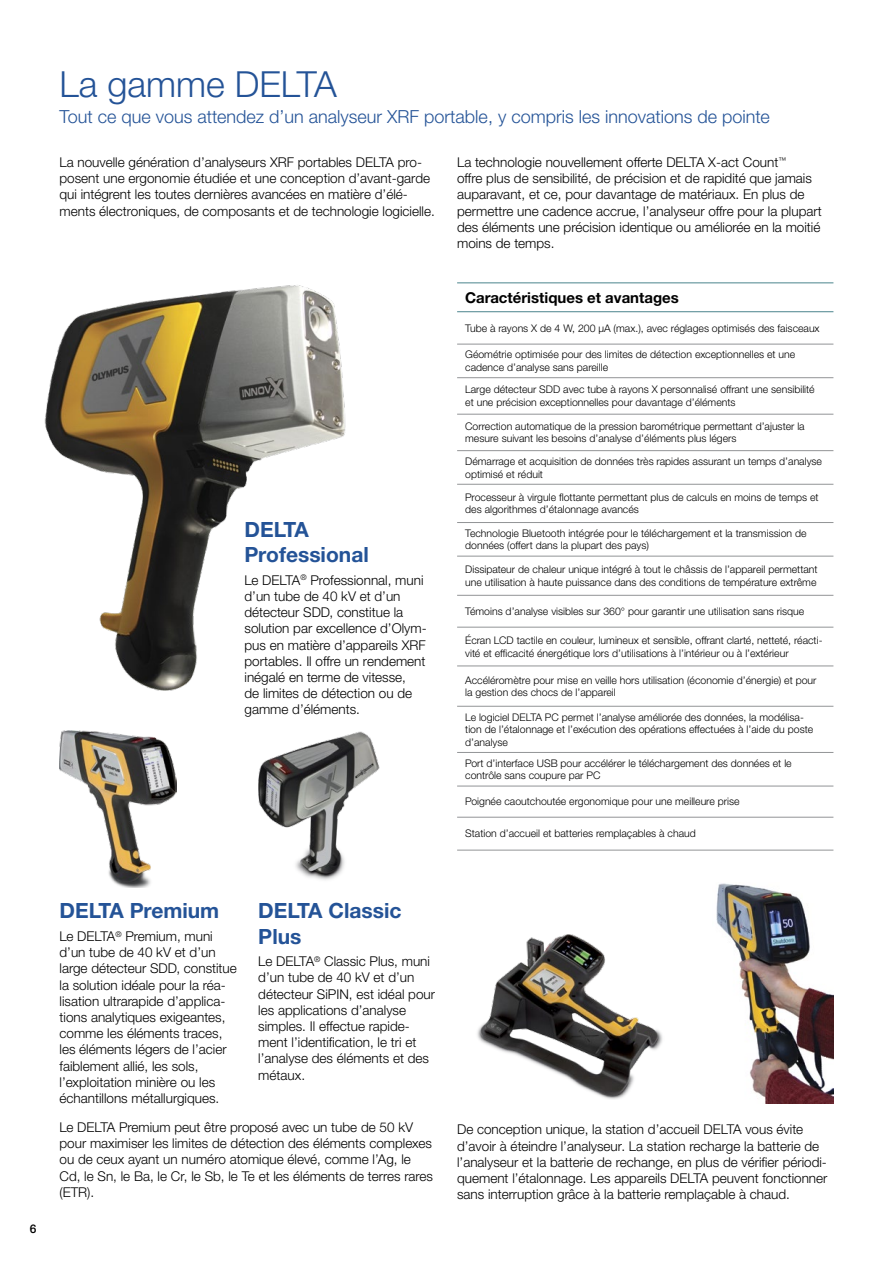
<style>
.page{position:relative;width:893px;height:1263px;background:#fff}
.page>*{position:absolute;margin:0;border:0;box-sizing:border-box;transform-origin:0 0}
.Title_1{font:300 36px "Helvetica Neue LTW1 G";color:#245397}
.Title_2{font:700 21px/25.2px "Helvetica Neue LTW1 G";color:#245397}
.Title_2-2{font:300 18px "Helvetica Neue LTW1 G";color:#245397}
.Table_title{font:700 15px "Helvetica Neue LTW1 G";color:#000}
.Text{font:300 13.5px/16.2px "Helvetica Neue LTW1 G";color:#000}
.t1{font:500 12px "Helvetica Neue LTW1 G";color:#000}
.Table_cell_text{font:300 10.5px/12.6px "Helvetica Neue LTW1 G";color:#000}
</style>
<div class="page">
<img style="left:258px;top:731px;width:121px;height:149px">
<img style="left:477px;top:934px;width:186px;height:165px">
<img style="left:716px;top:883px;width:117px;height:220px">
<img style="left:44px;top:285px;width:302px;height:405px">
<img style="left:60px;top:731px;width:116px;height:156px">
<hr style="left:457px;top:344px;width:376px;height:1px;background:#929496">
<hr style="left:457px;top:377px;width:376px;height:1px;background:#929496">
<hr style="left:457px;top:414px;width:376px;height:1px;background:#929496">
<hr style="left:457px;top:450px;width:376px;height:1px;background:#929496">
<hr style="left:457px;top:484px;width:376px;height:1px;background:#929496">
<hr style="left:457px;top:522px;width:376px;height:1px;background:#929496">
<hr style="left:457px;top:556px;width:376px;height:1px;background:#929496">
<hr style="left:457px;top:595px;width:376px;height:1px;background:#929496">
<hr style="left:457px;top:627px;width:376px;height:1px;background:#929496">
<hr style="left:457px;top:665px;width:376px;height:1px;background:#929496">
<hr style="left:457px;top:706px;width:376px;height:1px;background:#929496">
<hr style="left:457px;top:752px;width:376px;height:1px;background:#929496">
<hr style="left:457px;top:786px;width:376px;height:1px;background:#929496">
<hr style="left:457px;top:817px;width:376px;height:1px;background:#929496">
<hr style="left:457px;top:850px;width:376px;height:1px;background:#929496">
<hr style="left:457px;top:282px;width:376px;height:1px;background:#5e9299">
<hr style="left:457px;top:311px;width:376px;height:1px;background:#5e9299">
<p class="Title_1" style="left:60px;top:62px;width:279px">La gamme DELTA</p>
<p class="Title_2-2" style="left:60px;top:106px;width:712px">Tout ce que vous attendez d’un analyseur XRF portable, y compris les innovations de pointe</p>
<p class="Text" style="left:60px;top:154px;width:377px">La nouvelle génération d’analyseurs XRF portables DELTA pro&shy;posent une ergonomie étudiée et une conception d’avant-garde qui intégrent les toutes dernières avancées en matière d’élé&shy;ments électroniques, de composants et de technologie logicielle.</p>
<p class="Text" style="left:457px;top:154px;width:366px">La technologie nouvellement offerte DELTA X-act Count<sup>™<br></sup>offre plus de sensibilité, de précision et de rapidité que jamais auparavant, et ce, pour davantage de matériaux. En plus de permettre une cadence accrue, l’analyseur offre pour la plupart des éléments une précision identique ou améliorée en la moitié moins de temps.</p>
<p class="Title_2" style="left:244px;top:517px;width:126px">DELTA<br>Professional</p>
<p class="Text" style="left:244px;top:572px;width:184px">Le DELTA<sup>®</sup> Professionnal, muni d’un tube de 40 kV et d’un détecteur SDD, constitue la solution par excellence d’Olym&shy;pus en matière d’appareils XRF portables. Il offre un rendement inégalé en terme de vitesse,<br>de limites de détection ou de gamme d’éléments.</p>
<p class="Table_title" style="left:465px;top:288px;width:215px">Caractéristiques et avantages</p>
<p class="Table_cell_text" style="left:465px;top:322px;width:356px">Tube à rayons X de 4 W, 200 µA (max.), avec réglages optimisés des faisceaux</p>
<p class="Table_cell_text" style="left:465px;top:348px;width:332px">Géométrie optimisée pour des limites de détection exceptionnelles et une cadence d’analyse sans pareille</p>
<p class="Table_cell_text" style="left:465px;top:383px;width:351px">Large détecteur SDD avec tube à rayons X personnalisé offrant une sensibilité et une précision exceptionnelles pour davantage d’éléments</p>
<p class="Table_cell_text" style="left:465px;top:420px;width:341px">Correction automatique de la pression barométrique permettant d’ajuster la mesure suivant les besoins d’analyse d’éléments plus légers</p>
<p class="Table_cell_text" style="left:465px;top:455px;width:358px">Démarrage et acquisition de données très rapides assurant un temps d’analyse optimisé et réduit</p>
<p class="Table_cell_text" style="left:465px;top:491px;width:355px">Processeur à virgule flottante permettant plus de calculs en moins de temps et des algorithmes d’étalonnage avancés</p>
<p class="Table_cell_text" style="left:465px;top:527px;width:343px">Technologie Bluetooth intégrée pour le téléchargement et la transmission de données (offert dans la plupart des pays)</p>
<p class="Table_cell_text" style="left:465px;top:563px;width:354px">Dissipateur de chaleur unique intégré à tout le châssis de l’appareil permettant une utilisation à haute puissance dans des conditions de température extrême</p>
<p class="Table_cell_text" style="left:465px;top:605px;width:340px">Témoins d’analyse visibles sur 360° pour garantir une utilisation sans risque</p>
<p class="Table_cell_text" style="left:465px;top:634px;width:359px">Écran LCD tactile en couleur, lumineux et sensible, offrant clarté, netteté, réacti&shy;vité et efficacité énergétique lors d’utilisations à l’intérieur ou à l’extérieur</p>
<p class="Table_cell_text" style="left:465px;top:673px;width:353px">Accéléromètre pour mise en veille hors utilisation (économie d’énergie) et pour la gestion des chocs de l’appareil</p>
<p class="Table_cell_text" style="left:465px;top:710px;width:349px">Le logiciel DELTA PC permet l’analyse améliorée des données, la modélisa&shy;tion de l’étalonnage et l’exécution des opérations effectuées à l’aide du poste d’analyse</p>
<p class="Table_cell_text" style="left:465px;top:757px;width:328px">Port d’interface USB pour accélérer le téléchargement des données et le contrôle sans coupure par PC</p>
<p class="Table_cell_text" style="left:465px;top:795px;width:276px">Poignée caoutchoutée ergonomique pour une meilleure prise</p>
<p class="Table_cell_text" style="left:465px;top:827px;width:232px">Station d’accueil et batteries remplaçables à chaud</p>
<p class="t1" style="left:30px;top:1222px;width:8px">6</p>
<p class="Title_2" style="left:60px;top:898px;width:161px">DELTA Premium</p>
<p class="Text" style="left:60px;top:928px;width:179px">Le DELTA<sup>®</sup> Premium, muni d’un tube de 40 kV et d’un large détecteur SDD, constitue la solution idéale pour la réa&shy;lisation ultrarapide d’applica&shy;tions analytiques exigeantes, comme les éléments traces, les éléments légers de l’acier faiblement allié, les sols, l’exploitation minière ou les échantillons métallurgiques.</p>
<p class="Title_2" style="left:258px;top:898px;width:145px">DELTA Classic<br>Plus</p>
<p class="Text" style="left:258px;top:953px;width:178px">Le DELTA<sup>®</sup> Classic Plus, muni d’un tube de 40 kV et d’un détecteur SiPIN, est idéal pour les applications d’analyse simples. Il effectue rapide&shy;ment l’identification, le tri et l’analyse des éléments et des métaux.</p>
<p class="Text" style="left:60px;top:1119px;width:375px">Le DELTA Premium peut être proposé avec un tube de 50 kV pour maximiser les limites de détection des éléments complexes ou de ceux ayant un numéro atomique élevé, comme l’Ag, le Cd, le Sn, le Ba, le Cr, le Sb, le Te et les éléments de terres rares (ETR).</p>
<p class="Text" style="left:457px;top:1121px;width:372px">De conception unique, la station d’accueil DELTA vous évite d’avoir à éteindre l’analyseur. La station recharge la batterie de l’analyseur et la batterie de rechange, en plus de vérifier périodi&shy;quement l’étalonnage. Les appareils DELTA peuvent fonctionner sans interruption grâce à la batterie remplaçable à chaud.</p>
</div>
